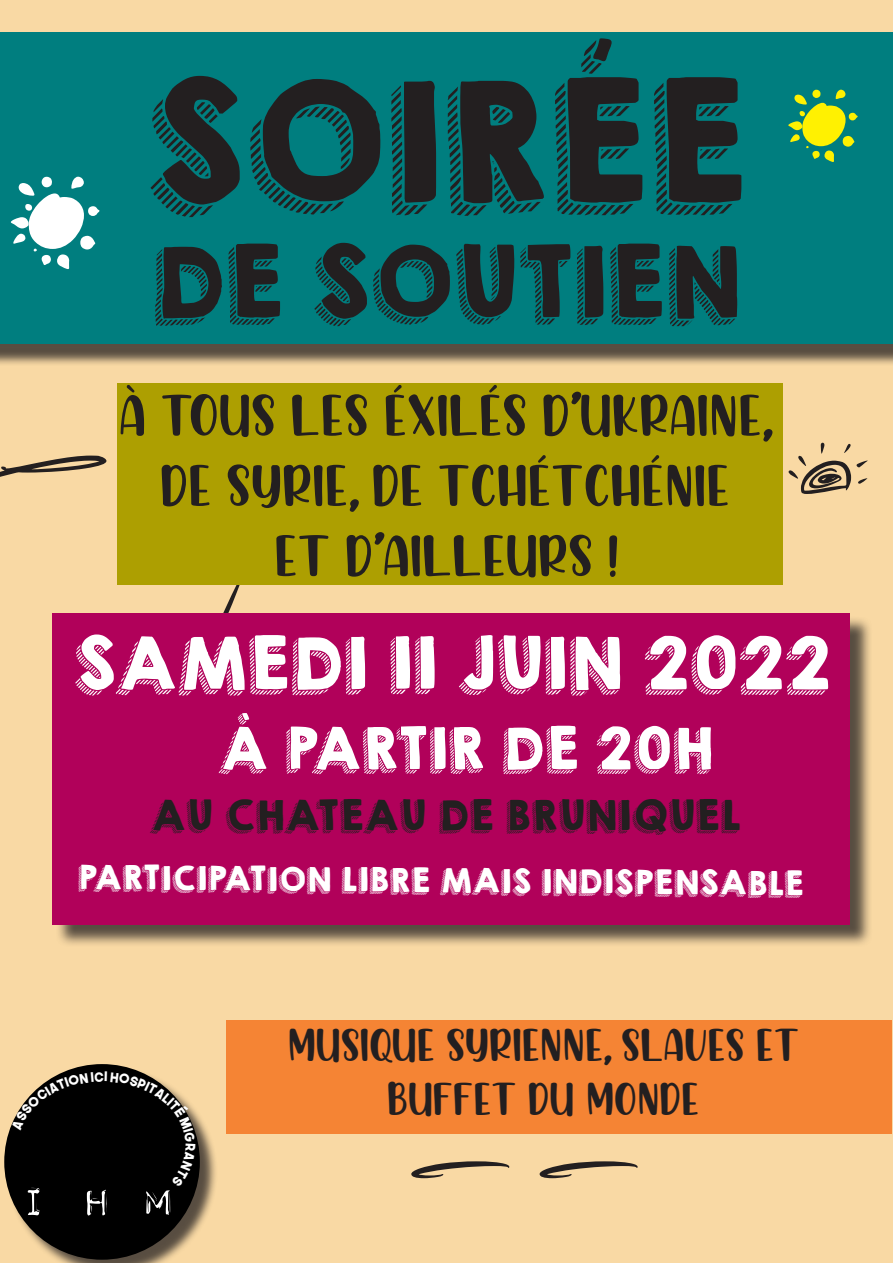
<style>
.page{position:relative;width:893px;height:1263px;background:#f9d9a4}
.page>*{position:absolute;margin:0;border:0;box-sizing:border-box;transform-origin:0 0}
.t1{font:150px "KGHAPPY";color:#231f20}
.t2{font:88.5px "KGHAPPY";color:#231f20}
.t3{font:64.8px "KGHAPPY";color:#fff}
.t4{font:58.5px "Chicken Quiche";color:#231f20}
.t5{font:52.2px "KGHAPPY";color:#fff}
.t6{font:51.3px "Impact Label Reversed";color:#fff}
.t7{font:45px/54px "Chicken Quiche";color:#231f20;text-align:center}
.t8{font:37.5px "KGHAPPY";color:#231f20}
.t9{font:30px "KGHAPPY";color:#fff}
</style>
<div class="page">
<div style="left:226px;top:1021px;width:665px;height:113px;background:#f58434"></div>
<div style="left:0;top:38px;width:893px;height:329px;background:#231f20;opacity:.75"></div>
<div style="left:0;top:32px;width:893px;height:311px;background:#007e7f"></div>
<div style="left:7px;top:1066px;width:211px;height:197px;background:#231f20;opacity:.75"></div>
<div style="left:4px;top:1064px;width:196px;height:196px;background:#000;border-radius:50%"></div>
<div style="left:117px;top:384px;width:665px;height:201px;background:#ad9f01"></div>
<div style="left:55px;top:616px;width:818px;height:331px;background:#231f20;opacity:.75"></div>
<div style="left:52px;top:613px;width:798px;height:312px;background:#b1015a"></div>
<svg style="left:782px;top:443px;width:1px;height:63px"></svg>
<svg style="left:12px;top:1071px;width:183px;height:60px"></svg>
<p class="t1" style="left:146px;top:26px;width:603px">SOIRÉE</p>
<p class="t2" style="left:152px;top:214px;width:590px">DE SOUTIEN</p>
<p class="t4" style="left:121px;top:384px;width:653px">À TOUS LES ÉXILÉS D’UKRAINE,</p>
<p class="t4" style="left:162px;top:454px;width:571px">DE SYRIE, DE TCHÉTCHÉNIE</p>
<p class="t4" style="left:276px;top:524px;width:343px">ET D’AILLEURS !</p>
<p class="t3" style="left:73px;top:613px;width:759px">SAMEDI 11 JUIN 2022</p>
<p class="t5" style="left:219px;top:708px;width:496px">À PARTIR DE 20H</p>
<p class="t8" style="left:150px;top:786px;width:592px">AU CHATEAU DE BRUNIQUEL</p>
<p class="t9" style="left:78px;top:857px;width:728px">PARTICIPATION LIBRE MAIS INDISPENSABLE</p>
<p class="t6" style="left:19px;top:1176px;width:157px">I H M</p>
<p class="t7" style="left:288px;top:1018px;width:514px">MUSIQUE SYRIENNE, SLAVES ET<br>BUFFET DU MONDE</p>
</div>
